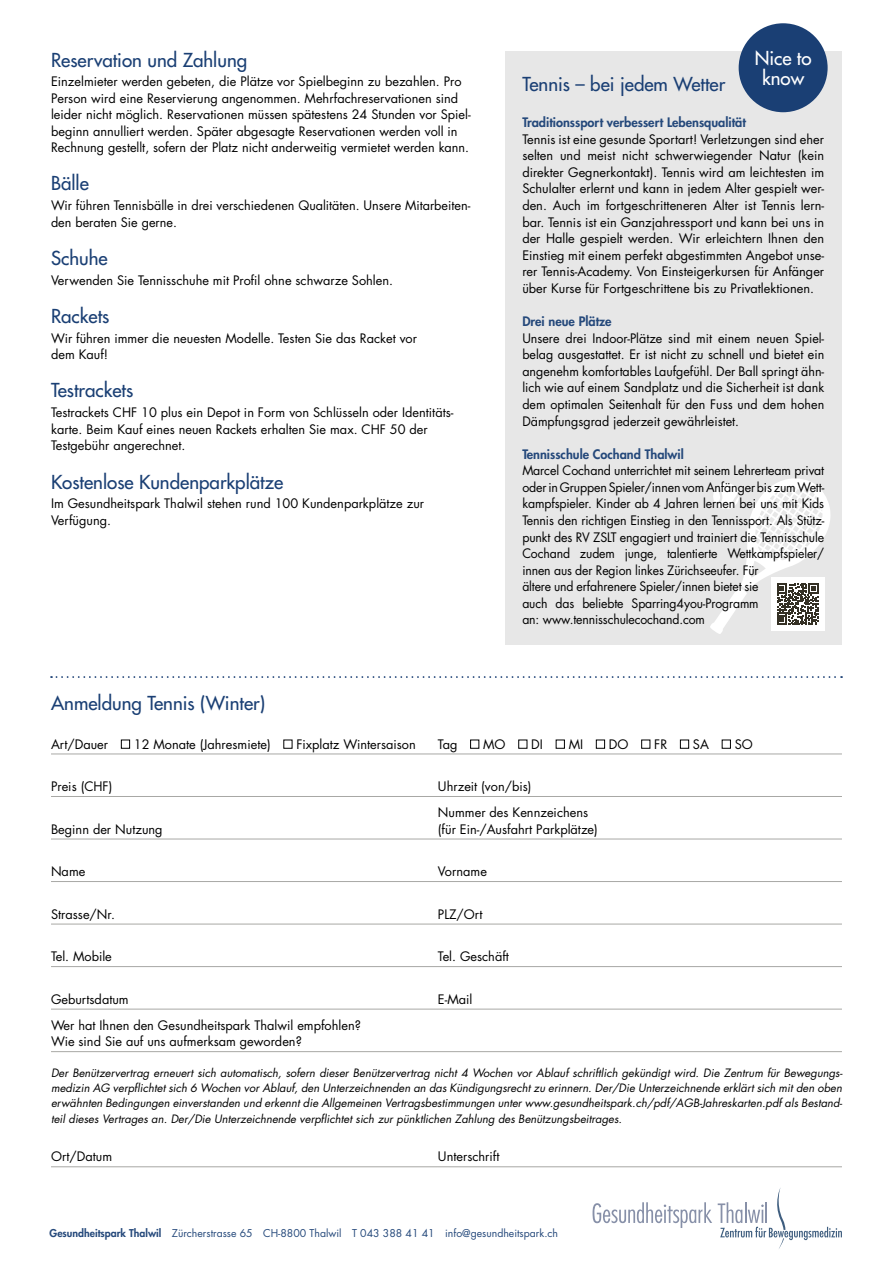
<style>
.page{position:relative;width:893px;height:1263px;background:#fff}
.page>*{position:absolute;margin:0;border:0;box-sizing:border-box;transform-origin:0 0}
.Untertitel{font:500 18.75px "Futura Std";color:#1a3f74}
.Untertitel-2{font:500 18.75px "Futura Std";color:#fff}
.Body{font:12.75px/16.6px "Futura Std";color:#000}
.Body_Titel{font:800 12.75px "Futura Std";color:#25497b}
.Body-2{font:italic 11.25px/15.3px "Futura Std";color:#000;text-align:justify}
.t1{font:10.5px "Futura Std";color:#25497b}
.s1{font-weight:800}
</style>
<div class="page">
<hr style="left:51px;top:839px;width:387px;height:1px;background:#a8a8a5">
<hr style="left:438px;top:839px;width:404px;height:1px;background:#a8a8a5">
<hr style="left:51px;top:753px;width:387px;height:1px;background:#a8a8a5">
<hr style="left:438px;top:753px;width:404px;height:1px;background:#a8a8a5">
<hr style="left:51px;top:796px;width:387px;height:1px;background:#a8a8a5">
<hr style="left:438px;top:796px;width:404px;height:1px;background:#a8a8a5">
<hr style="left:51px;top:881px;width:387px;height:1px;background:#a8a8a5">
<hr style="left:438px;top:881px;width:404px;height:1px;background:#a8a8a5">
<hr style="left:51px;top:924px;width:387px;height:1px;background:#a8a8a5">
<hr style="left:438px;top:924px;width:404px;height:1px;background:#a8a8a5">
<hr style="left:51px;top:966px;width:387px;height:1px;background:#a8a8a5">
<hr style="left:438px;top:966px;width:404px;height:1px;background:#a8a8a5">
<hr style="left:51px;top:1009px;width:387px;height:1px;background:#a8a8a5">
<hr style="left:438px;top:1009px;width:404px;height:1px;background:#a8a8a5">
<hr style="left:51px;top:1051px;width:387px;height:1px;background:#a8a8a5">
<hr style="left:438px;top:1051px;width:404px;height:1px;background:#a8a8a5">
<div style="left:121px;top:740px;width:9px;height:9px;border:1px solid #000"></div>
<div style="left:283px;top:740px;width:9px;height:9px;border:1px solid #000"></div>
<div style="left:470px;top:740px;width:9px;height:9px;border:1px solid #000"></div>
<div style="left:518px;top:740px;width:9px;height:9px;border:1px solid #000"></div>
<div style="left:556px;top:740px;width:9px;height:9px;border:1px solid #000"></div>
<div style="left:596px;top:740px;width:9px;height:9px;border:1px solid #000"></div>
<div style="left:641px;top:740px;width:9px;height:9px;border:1px solid #000"></div>
<div style="left:680px;top:740px;width:9px;height:9px;border:1px solid #000"></div>
<div style="left:722px;top:740px;width:9px;height:9px;border:1px solid #000"></div>
<hr style="left:51px;top:1166px;width:387px;height:1px;background:#a8a8a5">
<hr style="left:438px;top:1166px;width:404px;height:1px;background:#a8a8a5">
<svg style="left:51px;top:676px;width:791px;height:2px"></svg>
<div style="left:505px;top:51px;width:337px;height:593px;background:#e7e7e7"></div>
<div style="left:739px;top:23px;width:89px;height:89px;background:#1a3f74;border-radius:50%"></div>
<svg style="left:710px;top:478px;width:121px;height:156px"></svg>
<svg style="left:593px;top:1202px;width:119px;height:26px"></svg>
<svg style="left:718px;top:1188px;width:124px;height:61px"></svg>
<p class="Untertitel" style="left:51px;top:48px;width:198px">Reservation und Zahlung</p>
<p class="Body" style="left:51px;top:73px;width:421px">Einzelmieter werden gebeten, die Plätze vor Spielbeginn zu bezahlen. Pro Person wird eine Reservierung angenommen. Mehrfachreservationen sind leider nicht möglich. Reservationen müssen spätestens 24 Stunden vor Spiel&shy;beginn annulliert werden. Später abgesagte Reservationen werden voll in Rechnung gestellt, sofern der Platz nicht anderweitig vermietet werden kann.</p>
<p class="Untertitel" style="left:51px;top:172px;width:39px">Bälle</p>
<p class="Body" style="left:51px;top:197px;width:421px">Wir führen Tennisbälle in drei verschiedenen Qualitäten. Unsere Mitarbeiten&shy;den beraten Sie gerne.</p>
<p class="Untertitel" style="left:51px;top:246px;width:58px">Schuhe</p>
<p class="Body" style="left:51px;top:272px;width:344px">Verwenden Sie Tennisschuhe mit Profil ohne schwarze Sohlen.</p>
<p class="Untertitel" style="left:51px;top:304px;width:60px">Rackets</p>
<p class="Body" style="left:51px;top:330px;width:367px">Wir führen immer die neuesten Modelle. Testen Sie das Racket vor dem Kauf!</p>
<p class="Untertitel" style="left:51px;top:379px;width:84px">Testrackets</p>
<p class="Body" style="left:51px;top:404px;width:404px">Testrackets CHF 10 plus ein Depot in Form von Schlüsseln oder Identitäts&shy;karte. Beim Kauf eines neuen Rackets erhalten Sie max. CHF 50 der<br>Testgebühr angerechnet.</p>
<p class="Untertitel" style="left:51px;top:470px;width:234px">Kostenlose Kundenparkplätze</p>
<p class="Body" style="left:51px;top:495px;width:375px">Im Gesundheitspark Thalwil stehen rund 100 Kundenparkplätze zur<br>Verfügung.</p>
<p class="Untertitel-2" style="left:755px;top:47px;width:58px">Nice to</p>
<p class="Untertitel" style="left:522px;top:72px;width:205px">Tennis – bei jedem Wetter</p>
<p class="Untertitel-2" style="left:762px;top:66px;width:44px">know</p>
<p class="Body_Titel" style="left:522px;top:114px;width:225px">Traditionssport verbessert Lebensqualität</p>
<p class="Body" style="left:522px;top:131px;width:303px;text-align:justify">Tennis ist eine gesunde Sportart! Verletzungen sind eher selten und meist nicht schwerwiegender Natur (kein direkter Gegnerkontakt). Tennis wird am leichtesten im Schulalter erlernt und kann in jedem Alter gespielt wer&shy;den. Auch im fortgeschritteneren Alter ist Tennis lern&shy;bar. Tennis ist ein Ganzjahressport und kann bei uns in der Halle gespielt werden. Wir erleichtern Ihnen den Einstieg mit einem perfekt abgestimmten Angebot unse&shy;rer Tennis-Academy. Von Einsteigerkursen für Anfänger über Kurse für Fortgeschrittene bis zu Privatlektionen.</p>
<p class="Body_Titel" style="left:522px;top:313px;width:91px">Drei neue Plätze</p>
<p class="Body" style="left:522px;top:330px;width:303px;text-align:justify">Unsere drei Indoor-Plätze sind mit einem neuen Spiel&shy;belag ausgestattet. Er ist nicht zu schnell und bietet ein angenehm komfortables Laufgefühl. Der Ball springt ähn&shy;lich wie auf einem Sandplatz und die Sicherheit ist dank dem optimalen Seitenhalt für den Fuss und dem hohen Dämpfungsgrad jederzeit gewährleistet.</p>
<p class="Body_Titel" style="left:522px;top:446px;width:163px">Tennisschule Cochand Thalwil</p>
<p class="Body" style="left:522px;top:462px;width:303px">Marcel Cochand unterrichtet mit seinem Lehrerteam privat oder in Gruppen Spieler/innen vom Anfänger bis zum Wett&shy;kampfspieler. Kinder ab 4 Jahren lernen bei uns mit Kids Tennis den richtigen Einstieg in den Tennissport. Als Stütz&shy;punkt des RV ZSLT engagiert und trainiert die Tennisschule Cochand zudem junge, talentierte Wettkampfspieler/ innen aus der Region linkes Zürichseeufer. Für<br>ältere und erfahrenere Spieler/innen bietet sie<br>auch das beliebte Sparring4you-Programm<br>an: www.tennisschulecochand.com</p>
<p class="Untertitel" style="left:51px;top:691px;width:216px">Anmeldung Tennis (Winter)</p>
<p class="Body" style="left:51px;top:736px;width:59px">Art/Dauer</p>
<p class="Body" style="left:134px;top:736px;width:138px">12 Monate (Jahresmiete)</p>
<p class="Body" style="left:296px;top:736px;width:121px">Fixplatz Wintersaison</p>
<p class="Body" style="left:438px;top:736px;width:21px">Tag</p>
<p class="Body" style="left:483px;top:736px;width:24px">MO</p>
<p class="Body" style="left:531px;top:736px;width:13px">DI</p>
<p class="Body" style="left:569px;top:736px;width:16px">MI</p>
<p class="Body" style="left:609px;top:736px;width:21px">DO</p>
<p class="Body" style="left:654px;top:736px;width:15px">FR</p>
<p class="Body" style="left:693px;top:736px;width:18px">SA</p>
<p class="Body" style="left:735px;top:736px;width:20px">SO</p>
<p class="Body" style="left:51px;top:778px;width:63px">Preis (CHF)</p>
<p class="Body" style="left:438px;top:778px;width:95px">Uhrzeit (von/bis)</p>
<p class="Body" style="left:51px;top:821px;width:113px">Beginn der Nutzung</p>
<p class="Body" style="left:438px;top:804px;width:161px">Nummer des Kennzeichens (für Ein-/Ausfahrt Parkplätze)</p>
<p class="Body" style="left:51px;top:863px;width:36px">Name</p>
<p class="Body" style="left:438px;top:863px;width:50px">Vorname</p>
<p class="Body" style="left:51px;top:906px;width:65px">Strasse/Nr.</p>
<p class="Body" style="left:438px;top:906px;width:46px">PLZ/Ort</p>
<p class="Body" style="left:51px;top:948px;width:62px">Tel. Mobile</p>
<p class="Body" style="left:438px;top:948px;width:72px">Tel. Geschäft</p>
<p class="Body" style="left:51px;top:991px;width:79px">Geburtsdatum</p>
<p class="Body" style="left:438px;top:991px;width:36px">E-Mail</p>
<p class="Body" style="left:51px;top:1017px;width:311px">Wer hat Ihnen den Gesundheitspark Thalwil empfohlen?<br>Wie sind Sie auf uns aufmerksam geworden?</p>
<p class="Body-2" style="left:51px;top:1065px;width:793px">Der Benützervertrag erneuert sich automatisch, sofern dieser Benützervertrag nicht 4 Wochen vor Ablauf schriftlich gekündigt wird. Die Zentrum für Bewegungs&shy;medizin AG verpflichtet sich 6 Wochen vor Ablauf, den Unterzeichnenden an das Kündigungsrecht zu erinnern. Der/Die Unterzeichnende erklärt sich mit den oben erwähnten Bedingungen einverstanden und erkennt die Allgemeinen Vertragsbestimmungen unter www.gesundheitspark.ch/pdf/AGB-Jahreskarten.pdf als Bestand&shy;teil dieses Vertrages an. Der/Die Unterzeichnende verpflichtet sich zur pünktlichen Zahlung des Benützungsbeitrages.</p>
<p class="Body" style="left:51px;top:1148px;width:63px">Ort/Datum</p>
<p class="Body" style="left:438px;top:1148px;width:63px">Unterschrift</p>
<p class="t1" style="left:50px;top:1227px;width:510px"><span class="s1">Gesundheitspark Thalwil</span> Zürcherstrasse 65 CH-8800 Thalwil T 043 388 41 41 info@gesundheitspark.ch</p>
</div>
